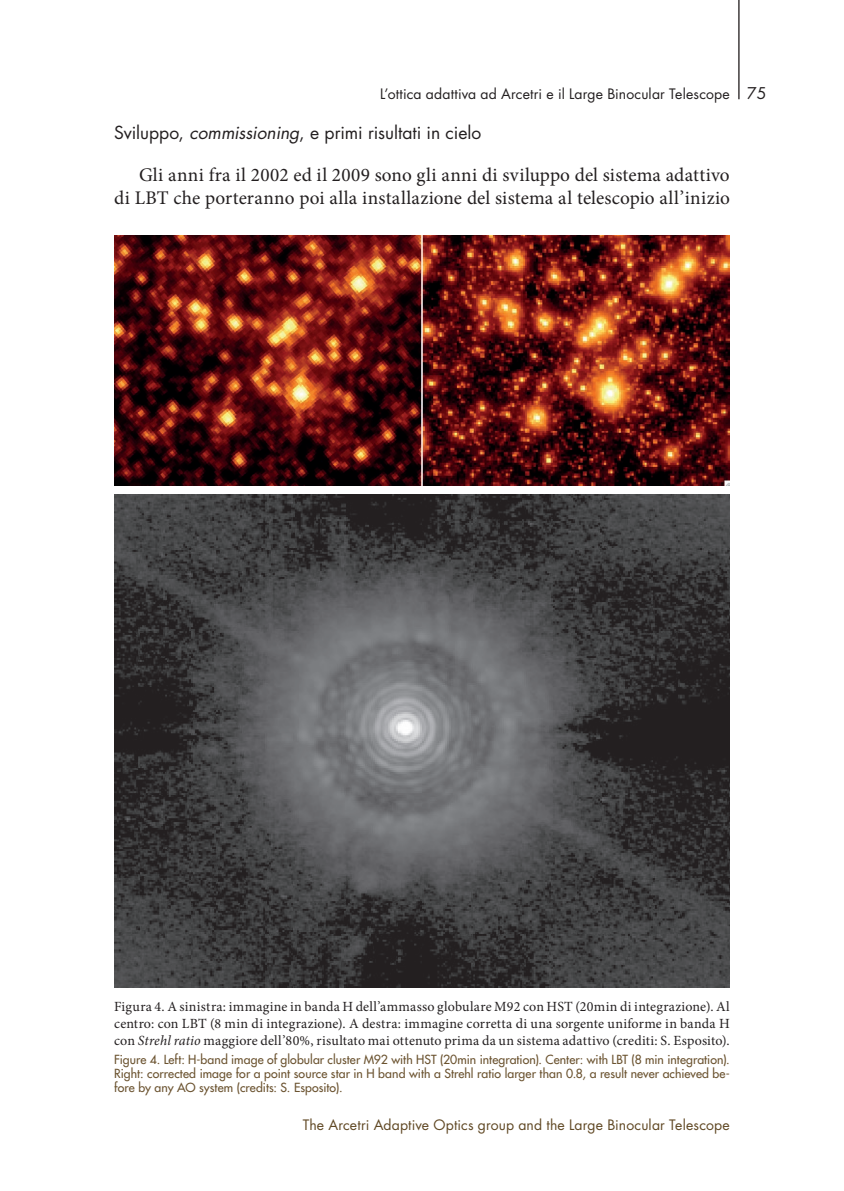
<style>
.page{position:relative;width:844px;height:1191px;background:#fff}
.page>*{position:absolute;margin:0;border:0;box-sizing:border-box;transform-origin:0 0}
.t1{font:19.25px/23.1px "Minion Pro";letter-spacing:.01em;color:#231f20;text-align:right}
.t2{font:17.5px "Futura Std";letter-spacing:-.005em;color:#231f20}
.t3{font:15.75px "Futura Std";color:#231f20}
.t4{font:14px/16.8px "Minion Pro";letter-spacing:.01em;color:#231f20;text-align:justify}
.t5{font:14px "Futura Std";letter-spacing:.01em;color:#604824}
.t6{font:14px "Futura Std";letter-spacing:.01em;color:#231f20}
.t7{font:500 12.25px/14px "Futura Std";letter-spacing:.005em;color:#6b5330;text-align:justify}
.s1{font-style:italic}
</style>
<div class="page">
<hr style="left:738px;top:0;width:1px;height:99px;background:#231f20">
<img style="left:114px;top:236px;width:615px;height:250px">
<img style="left:114px;top:495px;width:615px;height:492px">
<p class="t6" style="left:380px;top:85px;width:351px">L’ottica adattiva ad Arcetri e il Large Binocular Telescope</p>
<p class="t2" style="left:114px;top:121px;width:368px">Sviluppo, <span class="s1">commissioning</span>, e primi risultati in cielo</p>
<h1 class="t1" style="left:114px;top:163px;width:617px">Gli anni fra il 2002 ed il 2009 sono gli anni di sviluppo del sistema adattivo<br>di LBT che porteranno poi alla installazione del sistema al telescopio all’inizio</h1>
<p class="t3" style="left:747px;top:83px;width:21px">75</p>
<p class="t4" style="left:114px;top:998px;width:617px">Figura 4. A sinistra: immagine in banda H dell’ammasso globulare M92 con HST (20min di integrazione). Al centro: con LBT (8 min di integrazione). A destra: immagine corretta di una sorgente uniforme in banda H con <span class="s1">Strehl ratio</span> maggiore dell’80%, risultato mai ottenuto prima da un sistema adattivo (crediti: S. Esposito).</p>
<p class="t7" style="left:114px;top:1052px;width:617px">Figure 4. Left: H-band image of globular cluster M92 with HST (20min integration). Center: with LBT (8 min integration).<br>Right: corrected image for a point source star in H band with a Strehl ratio larger than 0.8, a result never achieved be&shy;fore by any AO system (credits: S. Esposito).</p>
<p class="t5" style="left:302px;top:1116px;width:428px">The Arcetri Adaptive Optics group and the Large Binocular Telescope</p>
</div>
